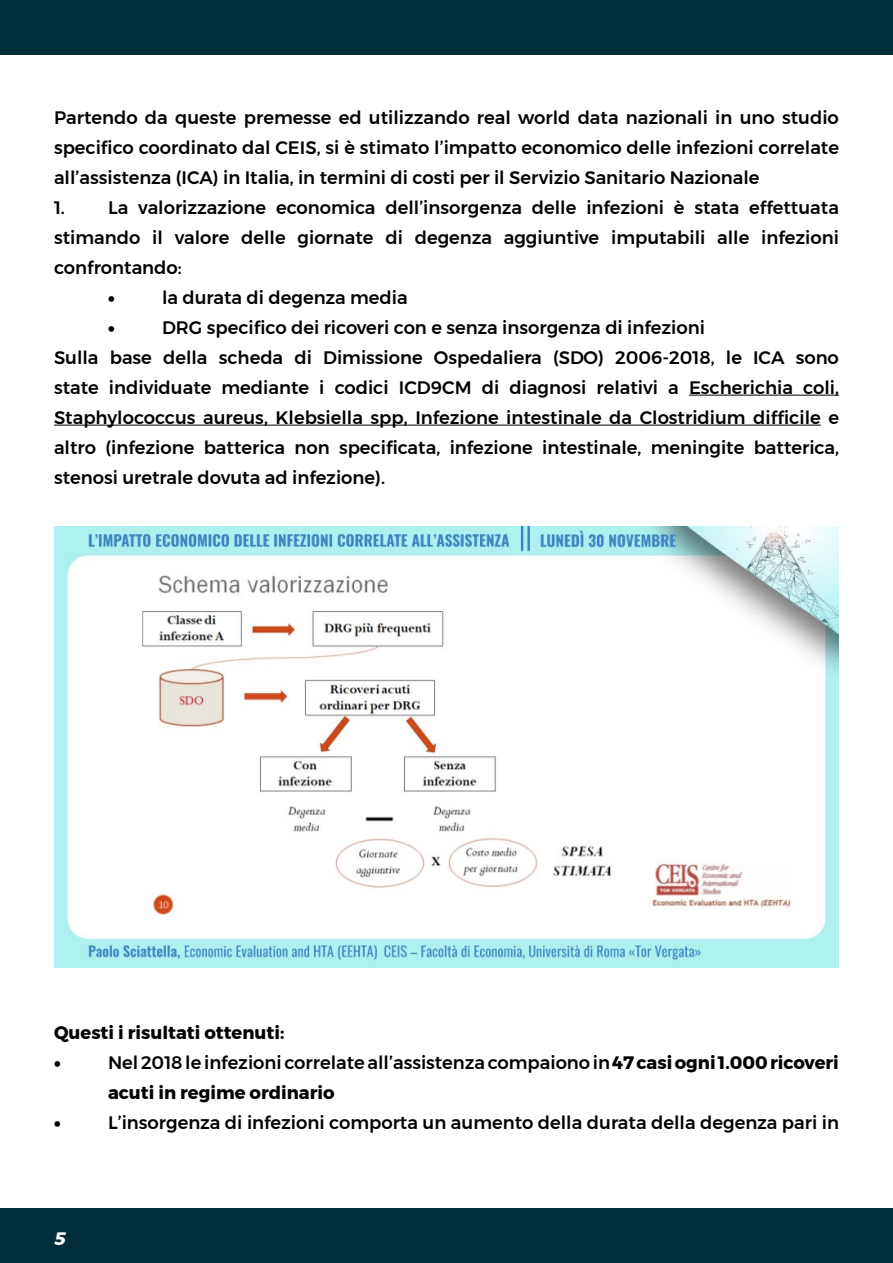
<style>
.page{position:relative;width:893px;height:1263px;background:#fff}
.page>*{position:absolute;margin:0;border:0;box-sizing:border-box;transform-origin:0 0}
.t1{font:500 18px/30px "Montserrat";color:#000;text-align:justify}
.t2{font:700 18px "Montserrat";color:#000}
.t3{font:900 18px "Montserrat";color:#000}
.t4{font:italic 700 18px "Montserrat";color:#fff}
.s1{font-weight:700}
</style>
<div class="page">
<div style="left:0;top:1209px;width:893px;height:54px;background:#002e3b"></div>
<div style="left:0;top:0;width:893px;height:54px;background:#002e3b"></div>
<hr style="left:689px;top:395px;width:150px;height:1px;background:#000">
<hr style="left:54px;top:425px;width:767px;height:1px;background:#000">
<img style="left:54px;top:526px;width:785px;height:442px">
<p class="t1" style="left:54px;top:102px;width:786px">Partendo da queste premesse ed utilizzando real world data nazionali in uno studio specifico coordinato dal CEIS, si è stimato l’impatto economico delle infezioni correlate all’assistenza (ICA) in Italia, in termini di costi per il Servizio Sanitario Nazionale</p>
<p class="t1" style="left:54px;top:192px;width:786px">1. La valorizzazione economica dell’insorgenza delle infezioni è stata effettuata stimando il valore delle giornate di degenza aggiuntive imputabili alle infezioni confrontando:</p>
<p class="t3" style="left:108px;top:283px;width:8px">•</p>
<p class="t1" style="left:162px;top:282px;width:247px">la durata di degenza media</p>
<p class="t3" style="left:108px;top:313px;width:8px">•</p>
<p class="t1" style="left:54px;top:312px;width:786px;text-align:left;text-indent:108px">DRG specifico dei ricoveri con e senza insorgenza di infezioni<br>Sulla base della scheda di Dimissione Ospedaliera (SDO) 2006-2018, le ICA sono state individuate mediante i codici ICD9CM di diagnosi relativi a Escherichia coli, Staphylococcus aureus, Klebsiella spp, Infezione intestinale da Clostridium difficile e altro (infezione batterica non specificata, infezione intestinale, meningite batterica, stenosi uretrale dovuta ad infezione).</p>
<p class="t2" style="left:54px;top:1018px;width:232px">Questi i risultati ottenuti:</p>
<p class="t3" style="left:54px;top:1048px;width:8px">•</p>
<p class="t1" style="left:108px;top:1047px;width:732px">Nel 2018 le infezioni correlate all’assistenza compaiono in <span class="s1">47 casi ogni 1.000 ricoveri acuti in regime ordinario</span></p>
<p class="t3" style="left:54px;top:1108px;width:8px">•</p>
<p class="t1" style="left:108px;top:1107px;width:732px">L’insorgenza di infezioni comporta un aumento della durata della degenza pari in</p>
<p class="t4" style="left:54px;top:1224px;width:13px">5</p>
</div>
